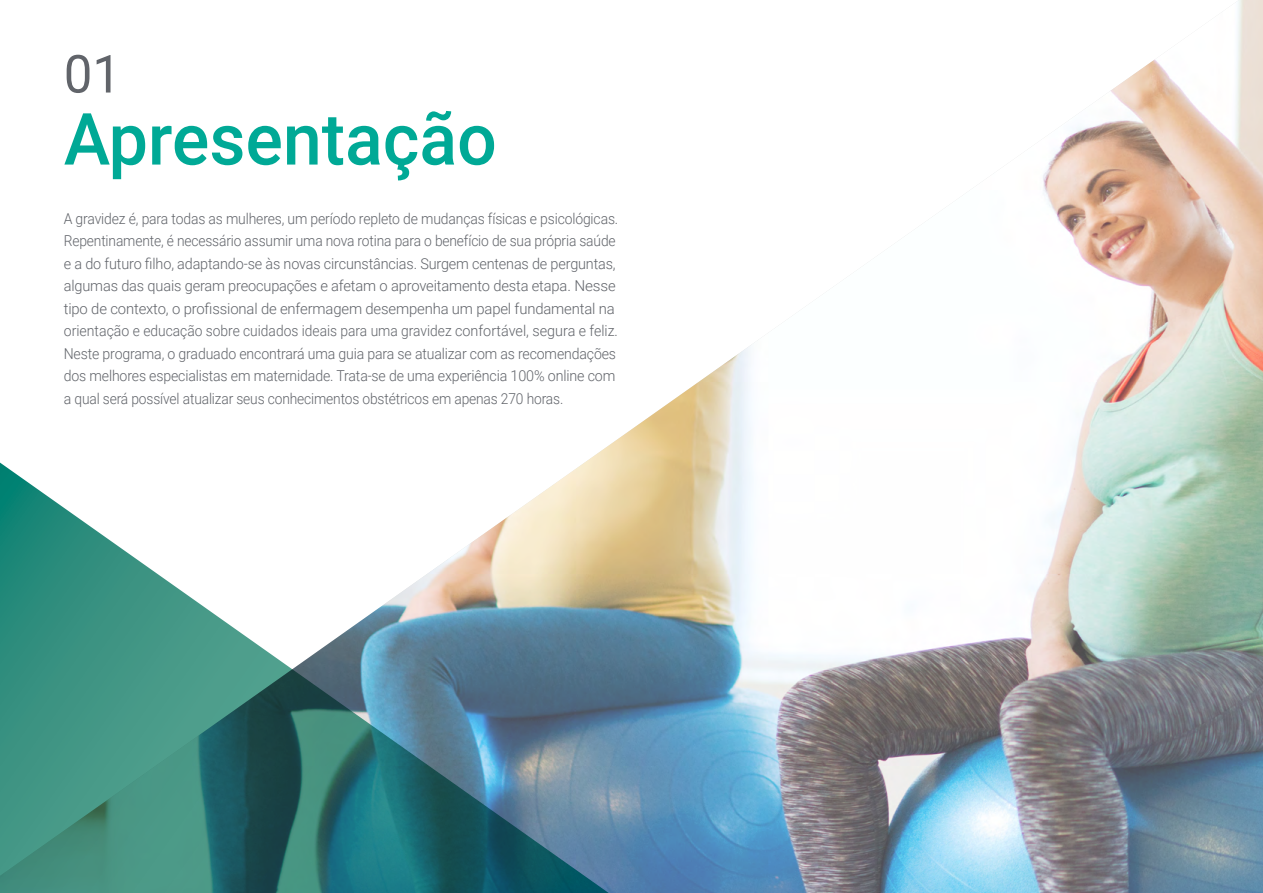
<style>
.page{position:relative;width:1263px;height:893px;background:#fff}
.page>*{position:absolute;margin:0;border:0;box-sizing:border-box;transform-origin:0 0}
.t1{font:500 72px "Roboto";color:#00a996}
.t2{font:52.5px "Roboto";color:#61646a}
.t3{font:300 15px/22.5px "Roboto";letter-spacing:-.01em;color:#61646a;scale:.93 1}
</style>
<div class="page">
<img style="left:605px;top:0;width:658px;height:893px">
<svg style="left:0;top:448px;width:640px;height:445px"></svg>
<h2 class="t2" style="left:64px;top:37px;width:59px">01</h2>
<h1 class="t1" style="left:64px;top:89px;width:435px">Apresentação</h1>
<p class="t3" style="left:64px;top:207px;width:598px">A gravidez é, para todas as mulheres, um período repleto de mudanças físicas e psicológicas.<br>Repentinamente, é necessário assumir uma nova rotina para o benefício de sua própria saúde e a do futuro filho, adaptando-se às novas circunstâncias. Surgem centenas de perguntas, algumas das quais geram preocupações e afetam o aproveitamento desta etapa. Nesse tipo de contexto, o profissional de enfermagem desempenha um papel fundamental na orientação e educação sobre cuidados ideais para uma gravidez confortável, segura e feliz.<br>Neste programa, o graduado encontrará uma guia para se atualizar com as recomendações dos melhores especialistas em maternidade. Trata-se de uma experiência 100% online com a qual será possível atualizar seus conhecimentos obstétricos em apenas 270 horas.</p>
</div>
